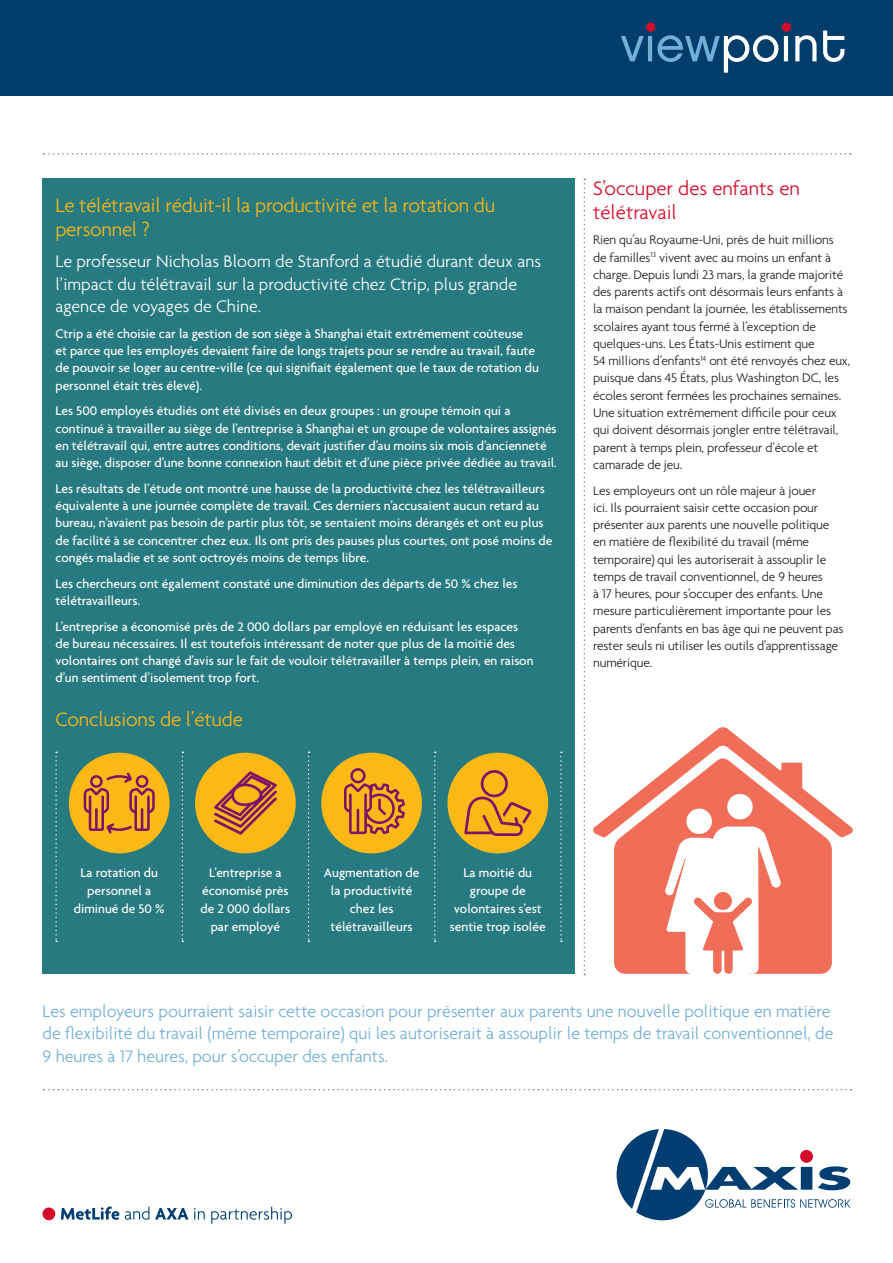
<style>
.page{position:relative;width:893px;height:1263px;background:#fff}
.page>*{position:absolute;margin:0;border:0;box-sizing:border-box;transform-origin:0 0}
.Header_2{font:300 21px/24px "Agenda";letter-spacing:-.01em;color:#fcb814}
.Header_2-2{font:300 21px/24px "Agenda";color:#d30d2b}
.Body_9pt{font:300 18px/22.5px "Agenda";color:#73aed4}
.t1{font:300 18px/22.5px "Agenda";color:#fff}
.Body_9pt_space_after{font:500 13.5px/17.2px "Agenda";color:#fff}
.Body_9pt_space_after-2{font:300 13.5px/17.2px "Agenda";letter-spacing:-.01em;color:#231f20}
</style>
<div class="page">
<div style="left:0;top:0;width:893px;height:95px;background:#003d6a"></div>
<svg style="left:621px;top:31px;width:223px;height:42px"></svg>
<div style="left:646px;top:23px;width:9px;height:9px;background:#d30d2b;border-radius:50%"></div>
<div style="left:782px;top:23px;width:9px;height:9px;background:#d30d2b;border-radius:50%"></div>
<svg style="left:43px;top:153px;width:808px;height:2px"></svg>
<svg style="left:43px;top:1089px;width:808px;height:1px"></svg>
<svg style="left:617px;top:1129px;width:233px;height:91px"></svg>
<div style="left:800px;top:1150px;width:13px;height:13px;background:#d30d2b;border-radius:50%"></div>
<svg style="left:584px;top:179px;width:1px;height:796px"></svg>
<div style="left:43px;top:179px;width:532px;height:795px;background:#277a7f"></div>
<svg style="left:593px;top:727px;width:260px;height:110px"></svg>
<svg style="left:614px;top:758px;width:218px;height:216px;fill:#f06d58"></svg>
<div style="left:714px;top:892px;width:18px;height:18px;background:#f06d58;border-radius:50%"></div>
<svg style="left:694px;top:896px;width:58px;height:78px"></svg>
<svg style="left:182px;top:752px;width:1px;height:190px"></svg>
<svg style="left:560px;top:752px;width:2px;height:190px"></svg>
<svg style="left:55px;top:752px;width:2px;height:190px"></svg>
<svg style="left:308px;top:752px;width:2px;height:190px"></svg>
<svg style="left:434px;top:752px;width:2px;height:190px"></svg>
<div style="left:321px;top:753px;width:101px;height:100px;background:#fcb814;border-radius:50%"></div>
<svg style="left:344px;top:768px;width:61px;height:66px"></svg>
<div style="left:69px;top:753px;width:101px;height:100px;background:#fcb814;border-radius:50%"></div>
<svg style="left:84px;top:772px;width:71px;height:61px"></svg>
<div style="left:447px;top:753px;width:101px;height:100px;background:#fcb814;border-radius:50%"></div>
<svg style="left:464px;top:770px;width:67px;height:66px"></svg>
<div style="left:195px;top:753px;width:101px;height:100px;background:#fcb814;border-radius:50%"></div>
<svg style="left:214px;top:771px;width:63px;height:64px"></svg>
<svg style="left:61px;top:1206px;width:58px;height:14px"></svg>
<svg style="left:125px;top:1207px;width:24px;height:13px"></svg>
<svg style="left:155px;top:1208px;width:33px;height:11px"></svg>
<svg style="left:194px;top:1208px;width:11px;height:11px"></svg>
<svg style="left:211px;top:1207px;width:81px;height:17px"></svg>
<div style="left:43px;top:1207px;width:12px;height:13px;background:#d30d2b;border-radius:50%"></div>
<p class="Header_2" style="left:55px;top:193px;width:441px">Le télétravail réduit-il la productivité et la rotation du personnel ?</p>
<p class="t1" style="left:55px;top:250px;width:487px">Le professeur Nicholas Bloom de Stanford a étudié durant deux ans l’impact du télétravail sur la productivité chez Ctrip, plus grande agence de voyages de Chine.</p>
<p class="Body_9pt_space_after" style="left:55px;top:325px;width:485px">Ctrip a été choisie car la gestion de son siège à Shanghai était extrêmement coûteuse<br>et parce que les employés devaient faire de longs trajets pour se rendre au travail, faute de pouvoir se loger au centre-ville (ce qui signifiait également que le taux de rotation du personnel était très élevé).</p>
<p class="Body_9pt_space_after" style="left:55px;top:402px;width:503px">Les 500 employés étudiés ont été divisés en deux groupes : un groupe témoin qui a continué à travailler au siège de l’entreprise à Shanghai et un groupe de volontaires assignés en télétravail qui, entre autres conditions, devait justifier d’au moins six mois d’ancienneté au siège, disposer d’une bonne connexion haut débit et d’une pièce privée dédiée au travail.</p>
<p class="Body_9pt_space_after" style="left:55px;top:480px;width:498px">Les résultats de l’étude ont montré une hausse de la productivité chez les télétravailleurs équivalente à une journée complète de travail. Ces derniers n’accusaient aucun retard au bureau, n’avaient pas besoin de partir plus tôt, se sentaient moins dérangés et ont eu plus de facilité à se concentrer chez eux. Ils ont pris des pauses plus courtes, ont posé moins de congés maladie et se sont octroyés moins de temps libre.</p>
<p class="Body_9pt_space_after" style="left:55px;top:574px;width:464px">Les chercheurs ont également constaté une diminution des départs de 50 % chez les télétravailleurs.</p>
<p class="Body_9pt_space_after" style="left:55px;top:617px;width:480px">L’entreprise a économisé près de 2 000 dollars par employé en réduisant les espaces de bureau nécessaires. Il est toutefois intéressant de noter que plus de la moitié des volontaires ont changé d’avis sur le fait de vouloir télétravailler à temps plein, en raison d’un sentiment d’isolement trop fort.</p>
<p class="Header_2" style="left:55px;top:707px;width:189px">Conclusions de l’étude</p>
<p class="Header_2-2" style="left:593px;top:176px;width:208px">S’occuper des enfants en télétravail</p>
<p class="Body_9pt_space_after-2" style="left:593px;top:231px;width:259px">Rien qu’au Royaume-Uni, près de huit millions de familles<sup>13</sup> vivent avec au moins un enfant à charge. Depuis lundi 23 mars, la grande majorité des parents actifs ont désormais leurs enfants à la maison pendant la journée, les établissements scolaires ayant tous fermé à l’exception de quelques-uns. Les États-Unis estiment que<br>54 millions d’enfants<sup>14</sup> ont été renvoyés chez eux, puisque dans 45 États, plus Washington DC, les écoles seront fermées les prochaines semaines.<br>Une situation extrêmement difficile pour ceux qui doivent désormais jongler entre télétravail, parent à temps plein, professeur d’école et camarade de jeu.</p>
<p class="Body_9pt_space_after-2" style="left:593px;top:481px;width:252px">Les employeurs ont un rôle majeur à jouer<br>ici. Ils pourraient saisir cette occasion pour présenter aux parents une nouvelle politique en matière de flexibilité du travail (même temporaire) qui les autoriserait à assouplir le temps de travail conventionnel, de 9 heures<br>à 17 heures, pour s’occuper des enfants. Une mesure particulièrement importante pour les parents d’enfants en bas âge qui ne peuvent pas rester seuls ni utiliser les outils d’apprentissage numérique.</p>
<p class="Body_9pt_space_after" style="left:74px;top:863px;width:92px;line-height:18px;text-align:center">La rotation du personnel a diminué de 50 %</p>
<p class="Body_9pt_space_after" style="left:201px;top:863px;width:91px;line-height:18px;text-align:center">L’entreprise a économisé près de 2 000 dollars par employé</p>
<p class="Body_9pt_space_after" style="left:324px;top:863px;width:97px;line-height:18px;text-align:center">Augmentation de la productivité chez les télétravailleurs</p>
<p class="Body_9pt_space_after" style="left:450px;top:863px;width:97px;line-height:18px;text-align:center">La moitié du groupe de volontaires s’est sentie trop isolée</p>
<p class="Body_9pt" style="left:43px;top:999px;width:792px">Les employeurs pourraient saisir cette occasion pour présenter aux parents une nouvelle politique en matière de flexibilité du travail (même temporaire) qui les autoriserait à assouplir le temps de travail conventionnel, de<br>9 heures à 17 heures, pour s’occuper des enfants.</p>
</div>
